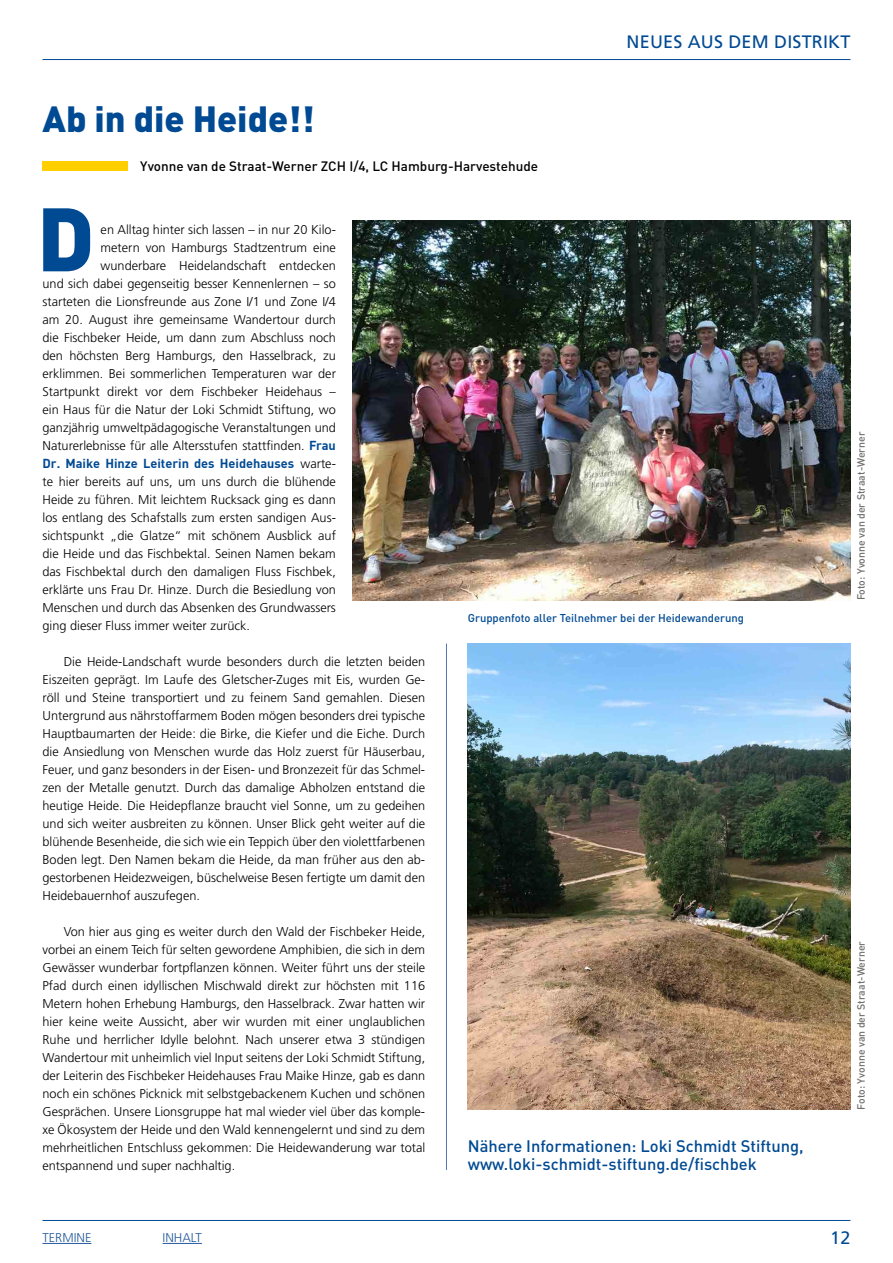
<style>
.page{position:relative;width:893px;height:1263px;background:#fff}
.page>*{position:absolute;margin:0;border:0;box-sizing:border-box;transform-origin:0 0}
.t1{font:900 88.5px "DIN";color:#004a93}
.t2{font:900 36px "DIN";color:#004a93}
.t3{font:18px "Frutiger";letter-spacing:.01em;color:#004a93}
.t4{font:500 16.5px "DIN";color:#004a93}
.Subline{font:500 13.5px "DIN";color:#000}
.Copy{font:300 12.75px/18px "Frutiger";color:#000;text-align:justify}
.Copy_ohne_Einzug{font:300 12.75px "Frutiger";color:#000}
.Copy_ohne_Einzug-2{font:700 12.75px "DIN";color:#004a93}
.Copy-2{font:300 12.75px "Frutiger";color:#245a9c}
.BU{font:500 11.25px "DIN";color:#004a93}
.Fotohinweis{font:500 10.5px "DIN";color:#6f6f6e}
.s1{font-family:"DIN";font-weight:700;color:#004a93}
.s2{font-family:"Frutiger";font-weight:300;color:#000}
</style>
<div class="page">
<hr style="left:43px;top:59px;width:807px;height:1px;background:#004a93">
<hr style="left:43px;top:1220px;width:807px;height:1px;background:#004a93">
<hr style="left:163px;top:1243px;width:39px;height:1px;background:#245a9c">
<div style="left:43px;top:161px;width:85px;height:10px;background:#ffcf00"></div>
<img style="left:468px;top:643px;width:382px;height:467px">
<hr style="left:446px;top:643px;width:1px;height:527px;background:#5575b3">
<img style="left:353px;top:221px;width:497px;height:379px">
<hr style="left:43px;top:1243px;width:48px;height:1px;background:#245a9c">
<h1 class="t2" style="left:43px;top:95px;width:274px">Ab in die Heide!!</h1>
<p class="Subline" style="left:140px;top:157px;width:399px">Yvonne van de Straat-Werner ZCH I/4, LC Hamburg-Harvestehude</p>
<h3 class="t3" style="left:627px;top:31px;width:225px">NEUES AUS DEM DISTRIKT</h3>
<h1 class="t1" style="left:37px;top:180px;width:59px">D</h1>
<p class="Copy_ohne_Einzug" style="left:101px;top:222px;width:237px">en Alltag hinter sich lassen – in nur 20 Kilo-</p>
<p class="Copy_ohne_Einzug" style="left:101px;top:240px;width:237px">metern von Hamburgs Stadtzentrum eine</p>
<p class="Copy_ohne_Einzug" style="left:101px;top:258px;width:237px">wunderbare Heidelandschaft entdecken</p>
<p class="Copy_ohne_Einzug" style="left:43px;top:276px;width:295px">und sich dabei gegenseitig besser Kennenlernen – so</p>
<p class="Copy_ohne_Einzug" style="left:43px;top:294px;width:295px">starteten die Lionsfreunde aus Zone I/1 und Zone I/4</p>
<p class="Copy_ohne_Einzug" style="left:43px;top:312px;width:295px">am 20. August ihre gemeinsame Wandertour durch</p>
<p class="Copy_ohne_Einzug" style="left:43px;top:330px;width:295px">die Fischbeker Heide, um dann zum Abschluss noch</p>
<p class="Copy_ohne_Einzug" style="left:43px;top:348px;width:295px">den höchsten Berg Hamburgs, den Hasselbrack, zu</p>
<p class="Copy_ohne_Einzug" style="left:43px;top:366px;width:295px">erklimmen. Bei sommerlichen Temperaturen war der</p>
<p class="Copy_ohne_Einzug" style="left:43px;top:384px;width:295px">Startpunkt direkt vor dem Fischbeker Heidehaus –</p>
<p class="Copy_ohne_Einzug" style="left:43px;top:402px;width:295px">ein Haus für die Natur der Loki Schmidt Stiftung, wo</p>
<p class="Copy_ohne_Einzug" style="left:43px;top:420px;width:295px">ganzjährig umweltpädagogische Veranstaltungen und</p>
<p class="Copy_ohne_Einzug" style="left:43px;top:438px;width:295px">Naturerlebnisse für alle Altersstufen stattfinden. <span class="s1">Frau</span></p>
<p class="Copy_ohne_Einzug-2" style="left:43px;top:455px;width:295px">Dr. Maike Hinze Leiterin des Heidehauses <span class="s2">warte-</span></p>
<p class="Copy_ohne_Einzug" style="left:43px;top:474px;width:295px">te hier bereits auf uns, um uns durch die blühende</p>
<p class="Copy_ohne_Einzug" style="left:43px;top:492px;width:295px">Heide zu führen. Mit leichtem Rucksack ging es dann</p>
<p class="Copy_ohne_Einzug" style="left:43px;top:510px;width:295px">los entlang des Schafstalls zum ersten sandigen Aus-</p>
<p class="Copy_ohne_Einzug" style="left:43px;top:528px;width:295px">sichtspunkt „die Glatze“ mit schönem Ausblick auf</p>
<p class="Copy_ohne_Einzug" style="left:43px;top:546px;width:295px">die Heide und das Fischbektal. Seinen Namen bekam</p>
<p class="Copy_ohne_Einzug" style="left:43px;top:564px;width:295px">das Fischbektal durch den damaligen Fluss Fischbek,</p>
<p class="Copy_ohne_Einzug" style="left:43px;top:582px;width:295px">erklärte uns Frau Dr. Hinze. Durch die Besiedlung von</p>
<p class="Copy_ohne_Einzug" style="left:43px;top:600px;width:295px">Menschen und durch das Absenken des Grundwassers</p>
<p class="Copy_ohne_Einzug" style="left:43px;top:618px;width:209px">ging dieser Fluss immer weiter zurück.</p>
<p class="Copy" style="left:43px;top:653px;width:384px;text-indent:21px">Die Heide-Landschaft wurde besonders durch die letzten beiden Eiszeiten geprägt. Im Laufe des Gletscher-Zuges mit Eis, wurden Ge&shy;röll und Steine transportiert und zu feinem Sand gemahlen. Diesen Untergrund aus nährstoffarmem Boden mögen besonders drei typische Hauptbaumarten der Heide: die Birke, die Kiefer und die Eiche. Durch die Ansiedlung von Menschen wurde das Holz zuerst für Häuserbau, Feuer, und ganz besonders in der Eisen- und Bronzezeit für das Schmel&shy;zen der Metalle genutzt. Durch das damalige Abholzen entstand die heutige Heide. Die Heidepflanze braucht viel Sonne, um zu gedeihen und sich weiter ausbreiten zu können. Unser Blick geht weiter auf die blühende Besenheide, die sich wie ein Teppich über den violettfarbenen Boden legt. Den Namen bekam die Heide, da man früher aus den ab&shy;gestorbenen Heidezweigen, büschelweise Besen fertigte um damit den Heidebauernhof auszufegen.</p>
<p class="Copy" style="left:43px;top:923px;width:384px;text-indent:21px">Von hier aus ging es weiter durch den Wald der Fischbeker Heide, vorbei an einem Teich für selten gewordene Amphibien, die sich in dem Gewässer wunderbar fortpflanzen können. Weiter führt uns der steile Pfad durch einen idyllischen Mischwald direkt zur höchsten mit 116<br>Metern hohen Erhebung Hamburgs, den Hasselbrack. Zwar hatten wir hier keine weite Aussicht, aber wir wurden mit einer unglaublichen Ruhe und herrlicher Idylle belohnt. Nach unserer etwa 3 stündigen Wandertour mit unheimlich viel Input seitens der Loki Schmidt Stiftung, der Leiterin des Fischbeker Heidehauses Frau Maike Hinze, gab es dann noch ein schönes Picknick mit selbstgebackenem Kuchen und schönen Gesprächen. Unsere Lionsgruppe hat mal wieder viel über das komple&shy;xe Ökosystem der Heide und den Wald kennengelernt und sind zu dem mehrheitlichen Entschluss gekommen: Die Heidewanderung war total entspannend und super nachhaltig.</p>
<p class="BU" style="left:468px;top:611px;width:278px">Gruppenfoto aller Teilnehmer bei der Heidewanderung</p>
<h3 class="t4" style="left:468px;top:1136px;width:337px">Nähere Informationen: Loki Schmidt Stiftung,</h3>
<h3 class="t4" style="left:468px;top:1154px;width:290px">www.loki-schmidt-stiftung.de/fischbek</h3>
<p class="Fotohinweis" style="left:854px;top:600px;width:170px;rotate:-90deg">Foto: Yvonne van der Straat-Werner</p>
<p class="Fotohinweis" style="left:854px;top:1110px;width:170px;rotate:-90deg">Foto: Yvonne van der Straat-Werner</p>
<p class="Copy-2" style="left:43px;top:1230px;width:50px">TERMINE</p>
<p class="Copy-2" style="left:163px;top:1230px;width:41px">INHALT</p>
<h3 class="t3" style="left:830px;top:1227px;width:22px">12</h3>
</div>
